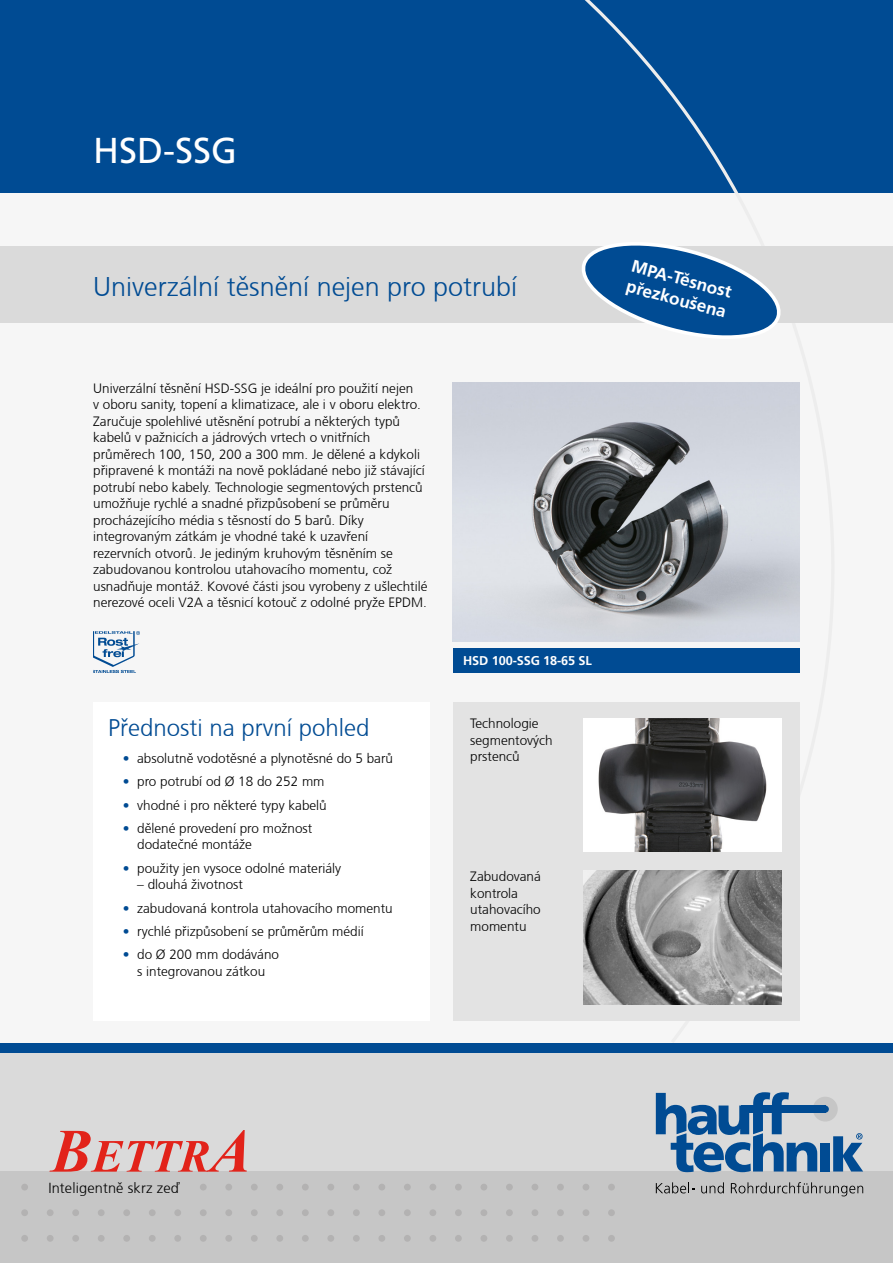
<style>
.page{position:relative;width:893px;height:1263px;background:#fff}
.page>*{position:absolute;margin:0;border:0;box-sizing:border-box;transform-origin:0 0}
.head{font:36px "Frutiger CE";color:#fff}
.prodhead{font:300 27px "Frutiger CE";color:#004b93}
.subhead{font:300 24px "Frutiger CE";color:#004b93}
.t1{font:700 17.25px "Frutiger CE";color:#fff}
.t2{font:300 14.55px "Frutiger CE";letter-spacing:.01em;color:#000}
.copy{font:300 13.5px/16.5px "Frutiger CE";color:#000}
.bullets{font:300 13.5px/16.5px "Frutiger CE";color:#000}
.BU_white{font:300 13.5px/16.5px "Frutiger CE";color:#000}
.BU_white-2{font:700 12.75px "Frutiger CE";letter-spacing:-.01em;color:#fff}
.s1{color:#004b93}
.s2{font-family:"Frutiger"}
</style>
<div class="page">
<div style="left:0;top:183px;width:893px;height:864px;background:#f6f6f6"></div>
<div style="left:0;top:0;width:893px;height:192px;background:#004b93"></div>
<svg style="left:562px;top:0;width:285px;height:1021px"></svg>
<div style="left:0;top:247px;width:893px;height:76px;background:#dadada"></div>
<div style="left:453px;top:702px;width:347px;height:318px;background:#e3e3e3"></div>
<img style="left:453px;top:383px;width:347px;height:259px">
<svg style="left:574px;top:233px;width:214px;height:111px"></svg>
<img style="left:93px;top:631px;width:46px;height:42px">
<div style="left:93px;top:702px;width:336px;height:318px;background:#fff"></div>
<div style="left:453px;top:648px;width:347px;height:25px;background:#004b93"></div>
<img style="left:584px;top:718px;width:198px;height:134px">
<img style="left:584px;top:871px;width:198px;height:133px">
<div style="left:0;top:1048px;width:893px;height:215px;background:#dadada"></div>
<div style="left:0;top:1171px;width:893px;height:92px;background:#c6c6c6"></div>
<div style="left:0;top:1043px;width:893px;height:9px;background:#004b93"></div>
<svg style="left:656px;top:1092px;width:161px;height:80px"></svg>
<svg style="left:833px;top:1133px;width:30px;height:38px"></svg>
<div style="left:813px;top:1097px;width:25px;height:24px;background:#c6c6c6;border-radius:50%"></div>
<div style="left:820px;top:1143px;width:10px;height:28px;background:#004b93"></div>
<svg style="left:822px;top:1105px;width:7px;height:8px"></svg>
<div style="left:741px;top:1105px;width:85px;height:8px;background:#004b93"></div>
<svg style="left:656px;top:1182px;width:38px;height:11px"></svg>
<svg style="left:701px;top:1182px;width:23px;height:11px"></svg>
<svg style="left:731px;top:1182px;width:132px;height:14px"></svg>
<div style="left:21px;top:1184px;width:7px;height:6px;background:#b3b2b2;border-radius:50%"></div>
<div style="left:21px;top:1235px;width:7px;height:7px;background:#b3b2b2;border-radius:50%"></div>
<div style="left:21px;top:1209px;width:7px;height:7px;background:#b3b2b2;border-radius:50%"></div>
<div style="left:47px;top:1235px;width:7px;height:7px;background:#b3b2b2;border-radius:50%"></div>
<div style="left:47px;top:1209px;width:7px;height:7px;background:#b3b2b2;border-radius:50%"></div>
<div style="left:72px;top:1235px;width:7px;height:7px;background:#b3b2b2;border-radius:50%"></div>
<div style="left:72px;top:1209px;width:7px;height:7px;background:#b3b2b2;border-radius:50%"></div>
<div style="left:98px;top:1235px;width:7px;height:7px;background:#b3b2b2;border-radius:50%"></div>
<div style="left:98px;top:1209px;width:7px;height:7px;background:#b3b2b2;border-radius:50%"></div>
<div style="left:123px;top:1235px;width:7px;height:7px;background:#b3b2b2;border-radius:50%"></div>
<div style="left:123px;top:1209px;width:7px;height:7px;background:#b3b2b2;border-radius:50%"></div>
<div style="left:149px;top:1235px;width:7px;height:7px;background:#b3b2b2;border-radius:50%"></div>
<div style="left:149px;top:1209px;width:7px;height:7px;background:#b3b2b2;border-radius:50%"></div>
<div style="left:174px;top:1235px;width:7px;height:7px;background:#b3b2b2;border-radius:50%"></div>
<div style="left:174px;top:1209px;width:7px;height:7px;background:#b3b2b2;border-radius:50%"></div>
<div style="left:200px;top:1235px;width:7px;height:7px;background:#b3b2b2;border-radius:50%"></div>
<div style="left:200px;top:1209px;width:7px;height:7px;background:#b3b2b2;border-radius:50%"></div>
<div style="left:225px;top:1235px;width:7px;height:7px;background:#b3b2b2;border-radius:50%"></div>
<div style="left:225px;top:1209px;width:7px;height:7px;background:#b3b2b2;border-radius:50%"></div>
<div style="left:251px;top:1184px;width:7px;height:6px;background:#b3b2b2;border-radius:50%"></div>
<div style="left:225px;top:1184px;width:7px;height:6px;background:#b3b2b2;border-radius:50%"></div>
<div style="left:200px;top:1184px;width:7px;height:6px;background:#b3b2b2;border-radius:50%"></div>
<div style="left:251px;top:1235px;width:7px;height:7px;background:#b3b2b2;border-radius:50%"></div>
<div style="left:251px;top:1209px;width:7px;height:7px;background:#b3b2b2;border-radius:50%"></div>
<div style="left:276px;top:1184px;width:7px;height:6px;background:#b3b2b2;border-radius:50%"></div>
<div style="left:276px;top:1235px;width:7px;height:7px;background:#b3b2b2;border-radius:50%"></div>
<div style="left:276px;top:1209px;width:7px;height:7px;background:#b3b2b2;border-radius:50%"></div>
<div style="left:302px;top:1184px;width:7px;height:6px;background:#b3b2b2;border-radius:50%"></div>
<div style="left:302px;top:1235px;width:7px;height:7px;background:#b3b2b2;border-radius:50%"></div>
<div style="left:302px;top:1209px;width:7px;height:7px;background:#b3b2b2;border-radius:50%"></div>
<div style="left:327px;top:1184px;width:7px;height:6px;background:#b3b2b2;border-radius:50%"></div>
<div style="left:327px;top:1235px;width:7px;height:7px;background:#b3b2b2;border-radius:50%"></div>
<div style="left:327px;top:1209px;width:7px;height:7px;background:#b3b2b2;border-radius:50%"></div>
<div style="left:353px;top:1184px;width:7px;height:6px;background:#b3b2b2;border-radius:50%"></div>
<div style="left:353px;top:1235px;width:7px;height:7px;background:#b3b2b2;border-radius:50%"></div>
<div style="left:353px;top:1209px;width:7px;height:7px;background:#b3b2b2;border-radius:50%"></div>
<div style="left:378px;top:1184px;width:7px;height:6px;background:#b3b2b2;border-radius:50%"></div>
<div style="left:378px;top:1235px;width:7px;height:7px;background:#b3b2b2;border-radius:50%"></div>
<div style="left:378px;top:1209px;width:7px;height:7px;background:#b3b2b2;border-radius:50%"></div>
<div style="left:404px;top:1184px;width:7px;height:6px;background:#b3b2b2;border-radius:50%"></div>
<div style="left:404px;top:1235px;width:7px;height:7px;background:#b3b2b2;border-radius:50%"></div>
<div style="left:404px;top:1209px;width:7px;height:7px;background:#b3b2b2;border-radius:50%"></div>
<div style="left:429px;top:1184px;width:7px;height:6px;background:#b3b2b2;border-radius:50%"></div>
<div style="left:429px;top:1235px;width:7px;height:7px;background:#b3b2b2;border-radius:50%"></div>
<div style="left:429px;top:1209px;width:7px;height:7px;background:#b3b2b2;border-radius:50%"></div>
<div style="left:455px;top:1184px;width:7px;height:6px;background:#b3b2b2;border-radius:50%"></div>
<div style="left:455px;top:1235px;width:7px;height:7px;background:#b3b2b2;border-radius:50%"></div>
<div style="left:455px;top:1209px;width:7px;height:7px;background:#b3b2b2;border-radius:50%"></div>
<div style="left:480px;top:1184px;width:7px;height:6px;background:#b3b2b2;border-radius:50%"></div>
<div style="left:480px;top:1235px;width:7px;height:7px;background:#b3b2b2;border-radius:50%"></div>
<div style="left:480px;top:1209px;width:7px;height:7px;background:#b3b2b2;border-radius:50%"></div>
<div style="left:506px;top:1184px;width:7px;height:6px;background:#b3b2b2;border-radius:50%"></div>
<div style="left:506px;top:1235px;width:7px;height:7px;background:#b3b2b2;border-radius:50%"></div>
<div style="left:506px;top:1209px;width:7px;height:7px;background:#b3b2b2;border-radius:50%"></div>
<div style="left:531px;top:1184px;width:7px;height:6px;background:#b3b2b2;border-radius:50%"></div>
<div style="left:531px;top:1235px;width:7px;height:7px;background:#b3b2b2;border-radius:50%"></div>
<div style="left:531px;top:1209px;width:7px;height:7px;background:#b3b2b2;border-radius:50%"></div>
<div style="left:557px;top:1184px;width:7px;height:6px;background:#b3b2b2;border-radius:50%"></div>
<div style="left:557px;top:1235px;width:7px;height:7px;background:#b3b2b2;border-radius:50%"></div>
<div style="left:557px;top:1209px;width:7px;height:7px;background:#b3b2b2;border-radius:50%"></div>
<svg style="left:583px;top:1184px;width:6px;height:6px"></svg>
<div style="left:583px;top:1235px;width:6px;height:7px;background:#b3b2b2;border-radius:50%"></div>
<div style="left:583px;top:1209px;width:6px;height:7px;background:#b3b2b2;border-radius:50%"></div>
<div style="left:608px;top:1184px;width:7px;height:6px;background:#b3b2b2;border-radius:50%"></div>
<div style="left:608px;top:1235px;width:7px;height:7px;background:#b3b2b2;border-radius:50%"></div>
<div style="left:608px;top:1209px;width:7px;height:7px;background:#b3b2b2;border-radius:50%"></div>
<svg style="left:49px;top:1130px;width:198px;height:42px"></svg>
<p class="head" style="left:93px;top:129px;width:145px">HSD-SSG</p>
<p class="t1" style="left:635px;top:256px;width:104px;rotate:15deg">MPA-Těsnost</p>
<p class="prodhead" style="left:93px;top:270px;width:426px">Univerzální těsnění nejen pro potrubí</p>
<p class="t1" style="left:629px;top:275px;width:104px;rotate:15deg">přezkoušena</p>
<p class="copy" style="left:93px;top:380px;width:336px">Univerzální těsnění HSD-SSG je ideální pro použití nejen<br>v oboru sanity, topení a klimatizace, ale i v oboru elektro.<br>Zaručuje spolehlivé utěsnění potrubí a některých typů kabelů v pažnicích a jádrových vrtech o vnitřních průměrech 100, 150, 200 a 300 mm. Je dělené a kdykoli připravené k montáži na nově pokládané nebo již stávající potrubí nebo kabely. Technologie segmentových prstenců umožňuje rychlé a snadné přizpůsobení se průměru procházejícího média s těsností do 5 barů. Díky integrovaným zátkám je vhodné také k uzavření rezervních otvorů. Je jediným kruhovým těsněním se zabudovanou kontrolou utahovacího momentu, což usnadňuje montáž. Kovové části jsou vyrobeny z ušlechtilé nerezové oceli V2A a těsnicí kotouč z odolné pryže EPDM.</p>
<p class="subhead" style="left:108px;top:714px;width:263px">Přednosti na první pohled</p>
<p class="bullets" style="left:123px;top:750px;width:272px"><span class="s1">•</span> absolutně vodotěsné a plynotěsné do 5 barů</p>
<p class="bullets" style="left:123px;top:773px;width:203px"><span class="s1">•</span> pro potrubí od <span class="s2">Ø</span> 18 do 252 mm</p>
<p class="bullets" style="left:123px;top:796px;width:205px"><span class="s1">•</span> vhodné i pro některé typy kabelů</p>
<p class="bullets" style="left:137px;top:820px;width:177px;text-indent:-14px"><span class="s1">•</span> dělené provedení pro možnost dodatečné montáže</p>
<p class="bullets" style="left:123px;top:860px;width:220px"><span class="s1">•</span> použity jen vysoce odolné materiály</p>
<p class="bullets" style="left:137px;top:876px;width:107px">– dlouhá životnost</p>
<p class="bullets" style="left:123px;top:899px;width:271px"><span class="s1">•</span> zabudovaná kontrola utahovacího momentu</p>
<p class="bullets" style="left:123px;top:923px;width:242px"><span class="s1">•</span> rychlé přizpůsobení se průměrům médií</p>
<p class="bullets" style="left:123px;top:946px;width:158px;text-align:center"><span class="s1">•</span> do <span class="s2">Ø</span> 200 mm dodáváno s integrovanou zátkou</p>
<p class="BU_white-2" style="left:463px;top:653px;width:130px">HSD 100-SSG 18-65 SL</p>
<p class="BU_white" style="left:470px;top:715px;width:84px">Technologie segmentových prstenců</p>
<p class="BU_white" style="left:470px;top:868px;width:72px">Zabudovaná kontrola utahovacího momentu</p>
<p class="t2" style="left:48px;top:1179px;width:133px">Inteligentně skrz zeď</p>
</div>
